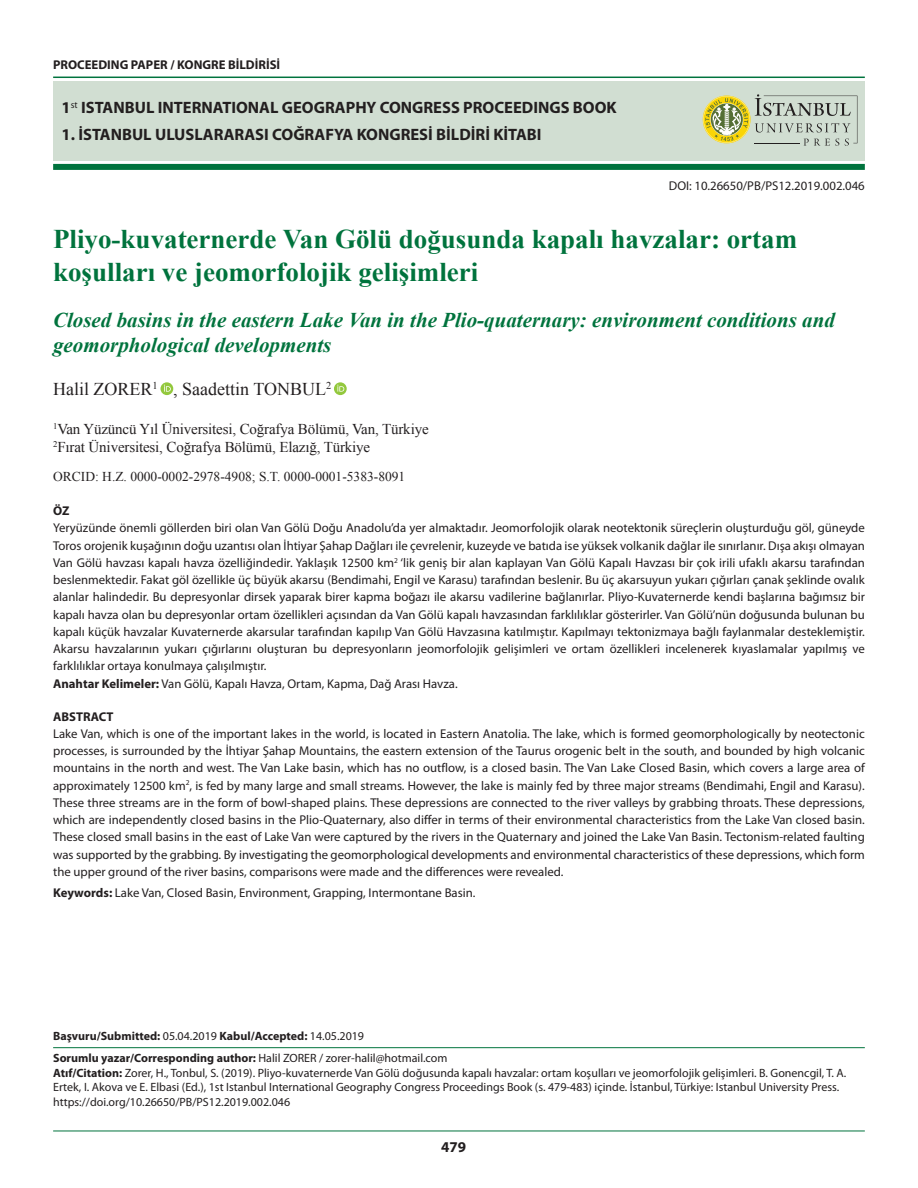
<style>
.page{position:relative;width:918px;height:1188px;background:#fff}
.page>*{position:absolute;margin:0;border:0;box-sizing:border-box;transform-origin:0 0}
.t1{font:700 27px/32.4px "Times New Roman";color:#00733d}
.t2{font:italic 700 21px/25.2px "Times New Roman";color:#00733d}
.t3{font:18px "Times New Roman";color:#231f20}
.t4{font:700 16.5px "Myriad Pro";color:#231f20}
.t5{font:15px/18px "Times New Roman";letter-spacing:-.01em;color:#231f20}
.t6{font:700 15px "Myriad Pro";color:#231f20}
.t7{font:13.5px "Times New Roman";color:#231f20}
.t8{font:12.75px/17.2px "Myriad Pro";color:#231f20}
.t9{font:700 12.75px "Myriad Pro";color:#231f20}
.t10{font:12px/14.4px "Myriad Pro";color:#231f20}
.t11{font:700 12px "Myriad Pro";color:#231f20}
.s1{font-weight:700}
.s2{font-weight:400}
</style>
<div class="page">
<hr style="left:53px;top:77px;width:812px;height:1px;background:#00733d">
<hr style="left:53px;top:1131px;width:812px;height:1px;background:#00733d">
<div style="left:53px;top:81px;width:812px;height:79px;background:#d1ded2"></div>
<hr style="left:53px;top:1047px;width:812px;height:1px;background:#00733d">
<div style="left:53px;top:164px;width:812px;height:6px;background:#00733d"></div>
<div style="left:161px;top:382px;width:12px;height:13px;background:#93c83d;border-radius:50%"></div>
<svg style="left:164px;top:385px;width:7px;height:7px"></svg>
<svg style="left:334px;top:382px;width:13px;height:13px"></svg>
<svg style="left:337px;top:385px;width:7px;height:7px"></svg>
<svg style="left:703px;top:94px;width:154px;height:52px"></svg>
<p class="t9" style="left:53px;top:58px;width:229px">PROCEEDING PAPER / KONGRE BİLDİRİSİ</p>
<p class="t4" style="left:62px;top:99px;width:557px">1<sup>st</sup> ISTANBUL INTERNATIONAL GEOGRAPHY CONGRESS PROCEEDINGS BOOK</p>
<p class="t4" style="left:62px;top:126px;width:481px">1. İSTANBUL ULUSLARARASI COĞRAFYA KONGRESİ BİLDİRİ KİTABI</p>
<p class="t8" style="left:669px;top:178px;width:198px">DOI: 10.26650/PB/PS12.2019.002.046</p>
<h1 class="t1" style="left:53px;top:222px;width:746px">Pliyo-kuvaternerde Van Gölü doğusunda kapalı havzalar: ortam koşulları ve jeomorfolojik gelişimleri</h1>
<h2 class="t2" style="left:53px;top:307px;width:783px">Closed basins in the eastern Lake Van in the Plio-quaternary: environment conditions and geomorphological developments</h2>
<h3 class="t3" style="left:53px;top:377px;width:280px">Halil ZORER<sup>1</sup> , Saadettin TONBUL<sup>2</sup></h3>
<p class="t5" style="left:53px;top:420px;width:377px"><sup>1</sup>Van Yüzüncü Yıl Üniversitesi, Coğrafya Bölümü, Van, Türkiye<br><sup>2</sup>Fırat Üniversitesi, Coğrafya Bölümü, Elazığ, Türkiye</p>
<p class="t7" style="left:53px;top:468px;width:354px">ORCID: H.Z. 0000-0002-2978-4908; S.T. 0000-0001-5383-8091</p>
<p class="t9" style="left:53px;top:504px;width:18px">ÖZ</p>
<p class="t8" style="left:53px;top:520px;width:813px">Yeryüzünde önemli göllerden biri olan Van Gölü Doğu Anadolu’da yer almaktadır. Jeomorfolojik olarak neotektonik süreçlerin oluşturduğu göl, güneyde Toros orojenik kuşağının doğu uzantısı olan İhtiyar Şahap Dağları ile çevrelenir, kuzeyde ve batıda ise yüksek volkanik dağlar ile sınırlanır. Dışa akışı olmayan Van Gölü havzası kapalı havza özelliğindedir. Yaklaşık 12500 km<sup>2</sup> ‘lik geniş bir alan kaplayan Van Gölü Kapalı Havzası bir çok irili ufaklı akarsu tarafından beslenmektedir. Fakat göl özellikle üç büyük akarsu (Bendimahi, Engil ve Karasu) tarafından beslenir. Bu üç akarsuyun yukarı çığırları çanak şeklinde ovalık alanlar halindedir. Bu depresyonlar dirsek yaparak birer kapma boğazı ile akarsu vadilerine bağlanırlar. Pliyo-Kuvaternerde kendi başlarına bağımsız bir kapalı havza olan bu depresyonlar ortam özellikleri açısından da Van Gölü kapalı havzasından farklılıklar gösterirler. Van Gölü’nün doğusunda bulunan bu kapalı küçük havzalar Kuvaternerde akarsular tarafından kapılıp Van Gölü Havzasına katılmıştır. Kapılmayı tektonizmaya bağlı faylanmalar desteklemiştir.<br>Akarsu havzalarının yukarı çığırlarını oluşturan bu depresyonların jeomorfolojik gelişimleri ve ortam özellikleri incelenerek kıyaslamalar yapılmış ve farklılıklar ortaya konulmaya çalışılmıştır.<br><span class="s1">Anahtar Kelimeler:</span> Van Gölü, Kapalı Havza, Ortam, Kapma, Dağ Arası Havza.</p>
<p class="t9" style="left:53px;top:709px;width:62px">ABSTRACT</p>
<p class="t8" style="left:53px;top:725px;width:813px;text-align:justify">Lake Van, which is one of the important lakes in the world, is located in Eastern Anatolia. The lake, which is formed geomorphologically by neotectonic processes, is surrounded by the İhtiyar Şahap Mountains, the eastern extension of the Taurus orogenic belt in the south, and bounded by high volcanic mountains in the north and west. The Van Lake basin, which has no outflow, is a closed basin. The Van Lake Closed Basin, which covers a large area of approximately 12500 km<sup>2</sup>, is fed by many large and small streams. However, the lake is mainly fed by three major streams (Bendimahi, Engil and Karasu).<br>These three streams are in the form of bowl-shaped plains. These depressions are connected to the river valleys by grabbing throats. These depressions, which are independently closed basins in the Plio-Quaternary, also differ in terms of their environmental characteristics from the Lake Van closed basin.<br>These closed small basins in the east of Lake Van were captured by the rivers in the Quaternary and joined the Lake Van Basin. Tectonism-related faulting was supported by the grabbing. By investigating the geomorphological developments and environmental characteristics of these depressions, which form the upper ground of the river basins, comparisons were made and the differences were revealed.</p>
<p class="t8" style="left:53px;top:884px;width:424px"><span class="s1">Keywords:</span> Lake Van, Closed Basin, Environment, Grapping, Intermontane Basin.</p>
<p class="t11" style="left:53px;top:1029px;width:312px">Başvuru/Submitted: <span class="s2">05.04.2019</span> Kabul/Accepted: <span class="s2">14.05.2019</span></p>
<p class="t10" style="left:53px;top:1051px;width:795px"><span class="s1">Sorumlu yazar/Corresponding author:</span> Halil ZORER / zorer-halil@hotmail.com<br><span class="s1">Atıf/Citation:</span> Zorer, H., Tonbul, S. (2019). Pliyo-kuvaternerde Van Gölü doğusunda kapalı havzalar: ortam koşulları ve jeomorfolojik gelişimleri. B. Gonencgil, T. A.<br>Ertek, I. Akova ve E. Elbasi (Ed.), 1st Istanbul International Geography Congress Proceedings Book (s. 479-483) içinde. İstanbul, Türkiye: Istanbul University Press. https://doi.org/10.26650/PB/PS12.2019.002.046</p>
<p class="t6" style="left:441px;top:1139px;width:26px">479</p>
</div>
